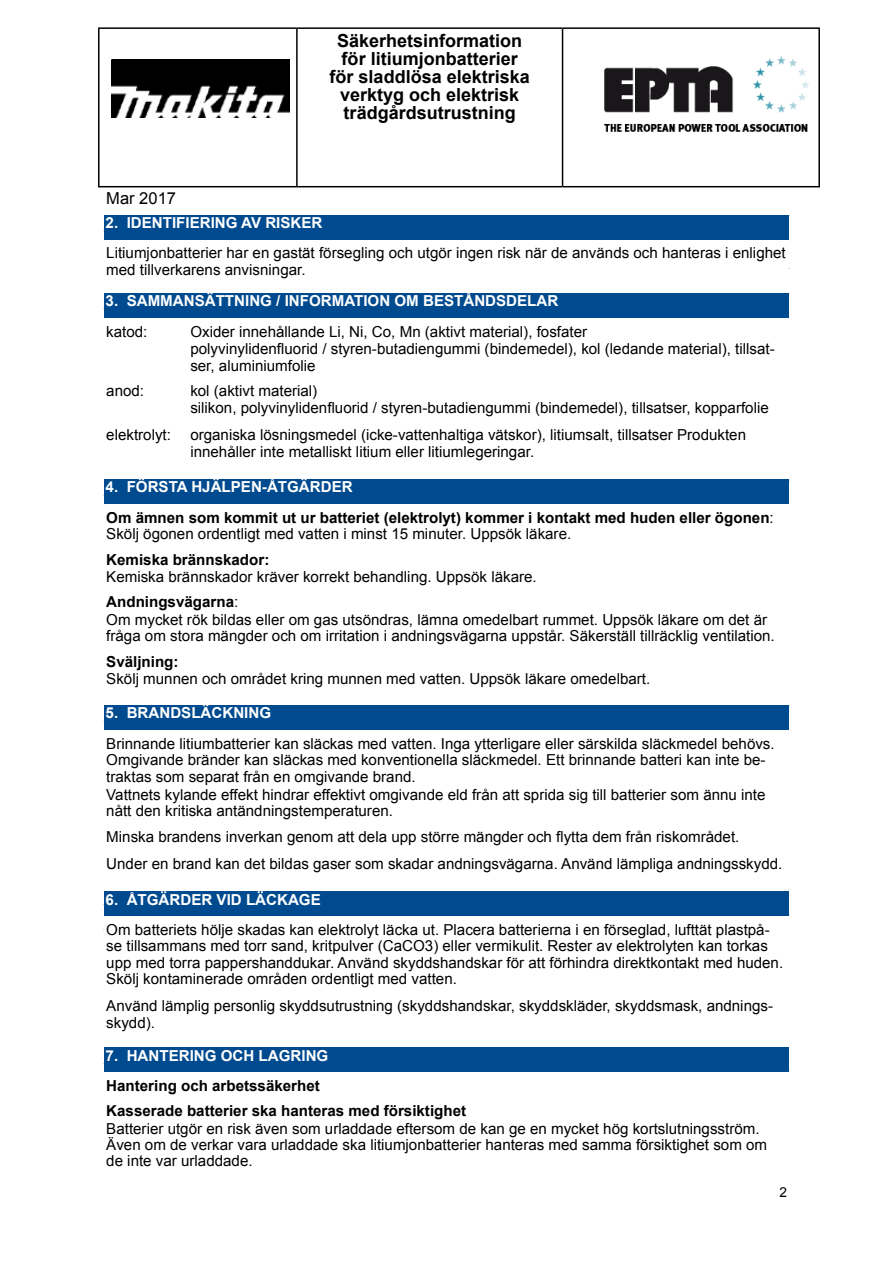
<style>
.page{position:relative;width:893px;height:1263px;background:#fff}
.page>*{position:absolute;margin:0;border:0;box-sizing:border-box;transform-origin:0 0}
.t1{font:700 18px/18px "Arial";color:#000;text-align:center}
.t2{font:16.5px "Arial";color:#000}
.t3{font:15.15px/16.4px "Arial";color:#000}
.t4{font:700 15.15px/16.6px "Arial";color:#000}
.t5{font:700 15.15px "Arial";color:#fff}
.t6{font:13.65px "Arial";color:#000}
.s1{font-weight:400}
.s2{font-weight:700}
</style>
<div class="page">
<svg style="left:99px;top:29px;width:719px;height:157px"></svg>
<hr style="left:98px;top:27px;width:199px;height:2px;background:#000">
<hr style="left:98px;top:29px;width:1px;height:157px;background:#000">
<hr style="left:297px;top:27px;width:265px;height:2px;background:#000">
<hr style="left:296px;top:29px;width:1px;height:157px;background:#000">
<hr style="left:562px;top:27px;width:257px;height:2px;background:#000">
<hr style="left:561px;top:29px;width:2px;height:157px;background:#000">
<hr style="left:818px;top:29px;width:1px;height:157px;background:#000">
<hr style="left:98px;top:186px;width:199px;height:1px;background:#000">
<hr style="left:297px;top:186px;width:265px;height:1px;background:#000">
<hr style="left:562px;top:186px;width:257px;height:1px;background:#000">
<img style="left:112px;top:59px;width:177px;height:59px">
<img style="left:584px;top:45px;width:227px;height:104px">
<div style="left:104px;top:215px;width:684px;height:24px;background:#004b8f"></div>
<div style="left:104px;top:293px;width:684px;height:25px;background:#004b8f"></div>
<div style="left:104px;top:479px;width:684px;height:25px;background:#004b8f"></div>
<div style="left:104px;top:705px;width:684px;height:25px;background:#004b8f"></div>
<div style="left:104px;top:891px;width:684px;height:25px;background:#004b8f"></div>
<div style="left:104px;top:1047px;width:684px;height:25px;background:#004b8f"></div>
<p class="t2" style="left:106px;top:188px;width:71px">Mar 2017</p>
<p class="t1" style="left:329px;top:32px;width:202px">Säkerhetsinformation för litiumjonbatterier för sladdlösa elektriska verktyg och elektrisk trädgårdsutrustning</p>
<p class="t5" style="left:106px;top:212px;width:218px">2. IDENTIFIERING AV RISKER</p>
<p class="t3" style="left:106px;top:245px;width:681px">Litiumjonbatterier har en gastät försegling och utgör ingen risk när de används och hanteras i enlighet med tillverkarens anvisningar.</p>
<p class="t5" style="left:106px;top:290px;width:454px">3. SAMMANSÄTTNING / INFORMATION OM BESTÅNDSDELAR</p>
<p class="t3" style="left:106px;top:323px;width:43px">katod:</p>
<p class="t3" style="left:190px;top:322px;width:586px;line-height:17.9px">Oxider innehållande Li, Ni, Co, Mn (aktivt material), fosfater<br>polyvinylidenfluorid / styren-butadiengummi (bindemedel), kol (ledande material), tillsat-</p>
<p class="t3" style="left:190px;top:357px;width:127px">ser, aluminiumfolie</p>
<p class="t3" style="left:106px;top:383px;width:39px">anod:</p>
<p class="t3" style="left:190px;top:383px;width:580px">kol (aktivt material)<br>silikon, polyvinylidenfluorid / styren-butadiengummi (bindemedel), tillsatser, kopparfolie</p>
<p class="t3" style="left:106px;top:427px;width:66px">elektrolyt:</p>
<p class="t3" style="left:190px;top:427px;width:557px">organiska lösningsmedel (icke-vattenhaltiga vätskor), litiumsalt, tillsatser Produkten innehåller inte metalliskt litium eller litiumlegeringar.</p>
<p class="t5" style="left:106px;top:477px;width:248px">4. FÖRSTA HJÄLPEN-ÅTGÄRDER</p>
<p class="t4" style="left:106px;top:509px;width:669px">Om ämnen som kommit ut ur batteriet (elektrolyt) kommer i kontakt med huden eller ögonen<span class="s1">:<br>Skölj ögonen ordentligt med vatten i minst 15 minuter. Uppsök läkare.</span></p>
<p class="t4" style="left:106px;top:552px;width:165px">Kemiska brännskador:</p>
<p class="t3" style="left:106px;top:563px;width:432px;line-height:25.7px">Kemiska brännskador kräver korrekt behandling. Uppsök läkare.<br><span class="s2">Andningsvägarna</span>:</p>
<p class="t3" style="left:106px;top:612px;width:670px">Om mycket rök bildas eller om gas utsöndras, lämna omedelbart rummet. Uppsök läkare om det är fråga om stora mängder och om irritation i andningsvägarna uppstår. Säkerställ tillräcklig ventilation.</p>
<p class="t4" style="left:106px;top:654px;width:74px">Sväljning:</p>
<p class="t3" style="left:106px;top:670px;width:545px">Skölj munnen och området kring munnen med vatten. Uppsök läkare omedelbart.</p>
<p class="t5" style="left:106px;top:703px;width:167px">5. BRANDSLÄCKNING</p>
<p class="t3" style="left:106px;top:735px;width:670px">Brinnande litiumbatterier kan släckas med vatten. Inga ytterligare eller särskilda släckmedel behövs.<br>Omgivande bränder kan släckas med konventionella släckmedel. Ett brinnande batteri kan inte be&shy;traktas som separat från en omgivande brand.</p>
<p class="t3" style="left:106px;top:786px;width:660px">Vattnets kylande effekt hindrar effektivt omgivande eld från att sprida sig till batterier som ännu inte nått den kritiska antändningstemperaturen.</p>
<p class="t3" style="left:106px;top:823px;width:677px;line-height:26.8px">Minska brandens inverkan genom att dela upp större mängder och flytta dem från riskområdet.<br>Under en brand kan det bildas gaser som skadar andningsvägarna. Använd lämpliga andningsskydd.</p>
<p class="t5" style="left:106px;top:889px;width:217px">6. ÅTGÄRDER VID LÄCKAGE</p>
<p class="t3" style="left:106px;top:921px;width:678px">Om batteriets hölje skadas kan elektrolyt läcka ut. Placera batterierna i en förseglad, lufttät plastpå&shy;se tillsammans med torr sand, kritpulver (CaCO3) eller vermikulit. Rester av elektrolyten kan torkas upp med torra pappershanddukar. Använd skyddshandskar för att förhindra direktkontakt med huden.<br>Skölj kontaminerade områden ordentligt med vatten.</p>
<p class="t3" style="left:106px;top:998px;width:668px">Använd lämplig personlig skyddsutrustning (skyddshandskar, skyddskläder, skyddsmask, andnings&shy;skydd).</p>
<p class="t5" style="left:106px;top:1045px;width:224px">7. HANTERING OCH LAGRING</p>
<p class="t4" style="left:106px;top:1073px;width:361px;line-height:25.7px">Hantering och arbetssäkerhet<br>Kasserade batterier ska hanteras med försiktighet</p>
<p class="t3" style="left:106px;top:1121px;width:662px">Batterier utgör en risk även som urladdade eftersom de kan ge en mycket hög kortslutningsström.<br>Även om de verkar vara urladdade ska litiumjonbatterier hanteras med samma försiktighet som om de inte var urladdade.</p>
<p class="t6" style="left:779px;top:1183px;width:9px">2</p>
</div>
